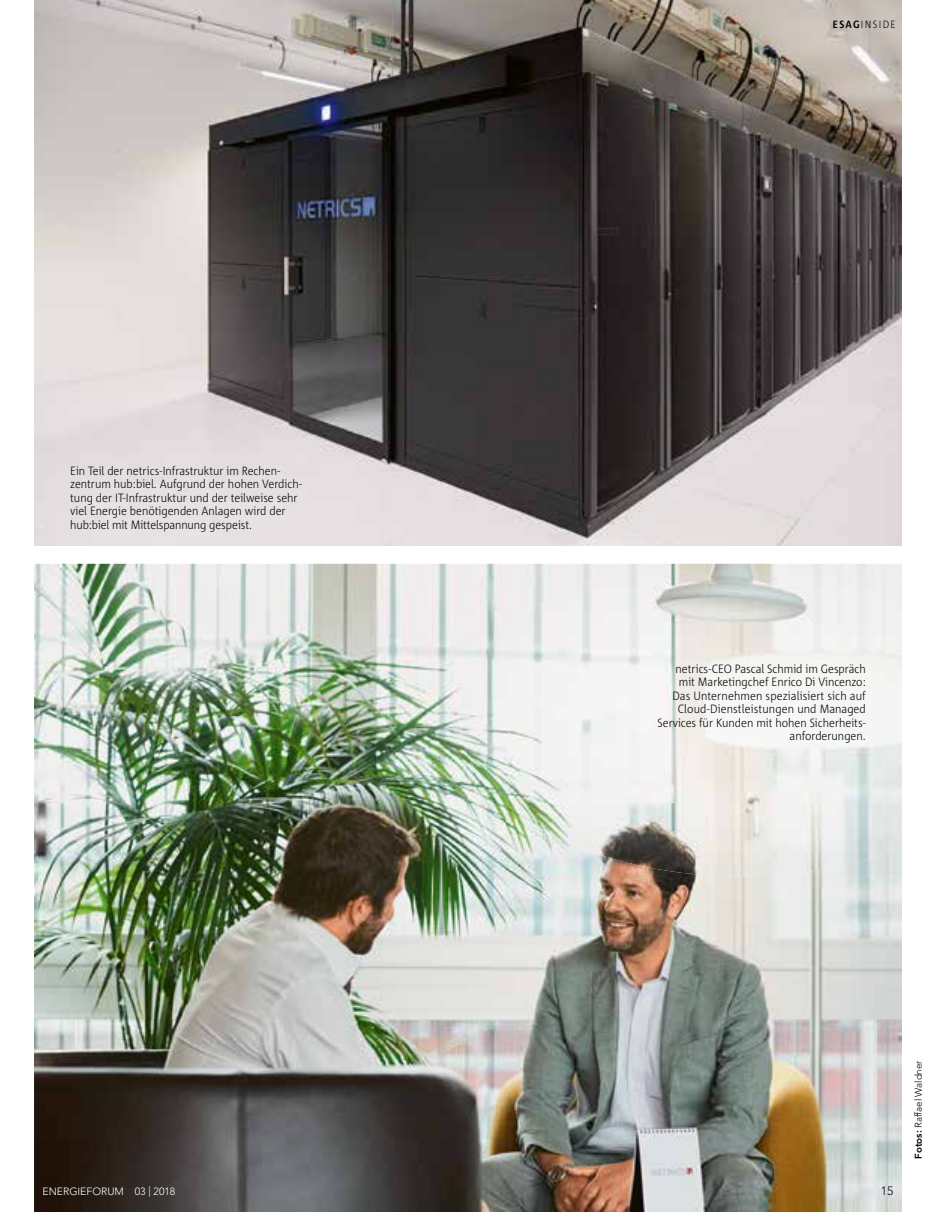
<style>
.page{position:relative;width:936px;height:1212px;background:#fff}
.page>*{position:absolute;margin:0;border:0;box-sizing:border-box;transform-origin:0 0}
.t1{font:300 12px/13.5px "Corpid E1 s S Cd";color:#000}
.t2{font:300 12px "Avenir";color:#000}
.t3{font:300 10.5px "Avenir";color:#fff}
.t4{font:300 10.5px "Corpid E1 s S Cd";color:#000}
.t5{font:300 9.75px "Avenir";letter-spacing:-.005em;color:#000}
.s1{font-weight:700}
.s2{font-weight:800}
</style>
<div class="page">
<img style="left:34px;top:0;width:867px;height:545px">
<img style="left:34px;top:564px;width:867px;height:648px">
<img style="left:508px;top:564px;width:393px;height:312px">
<img style="left:459px;top:626px;width:49px;height:180px">
<p class="t4" style="left:832px;top:17px;width:65px"><span class="s1">ESAG</span>INSIDE</p>
<p class="t1" style="left:70px;top:463px;width:233px">Ein Teil der netrics-Infrastruktur im Rechen&shy;zentrum hub:biel. Aufgrund der hohen Verdich&shy;tung der IT-Infrastruktur und der teilweise sehr viel Energie benötigenden Anlagen wird der hub:biel mit Mittelspannung gespeist.</p>
<p class="t1" style="left:657px;top:661px;width:210px;text-align:right">netrics-CEO Pascal Schmid im Gespräch mit Marketingchef Enrico Di Vincenzo:<br>Das Unternehmen spezialisiert sich auf Cloud-Dienstleistungen und Managed Services für Kunden mit hohen Sicherheits&shy;anforderungen.</p>
<p class="t3" style="left:43px;top:1185px;width:134px">ENERGIEFORUM 03 | 2018</p>
<p class="t2" style="left:880px;top:1183px;width:14px">15</p>
<p class="t5" style="left:912px;top:1159px;width:100px;rotate:-90deg"><span class="s2">Fotos:</span> Raffael Waldner</p>
</div>
